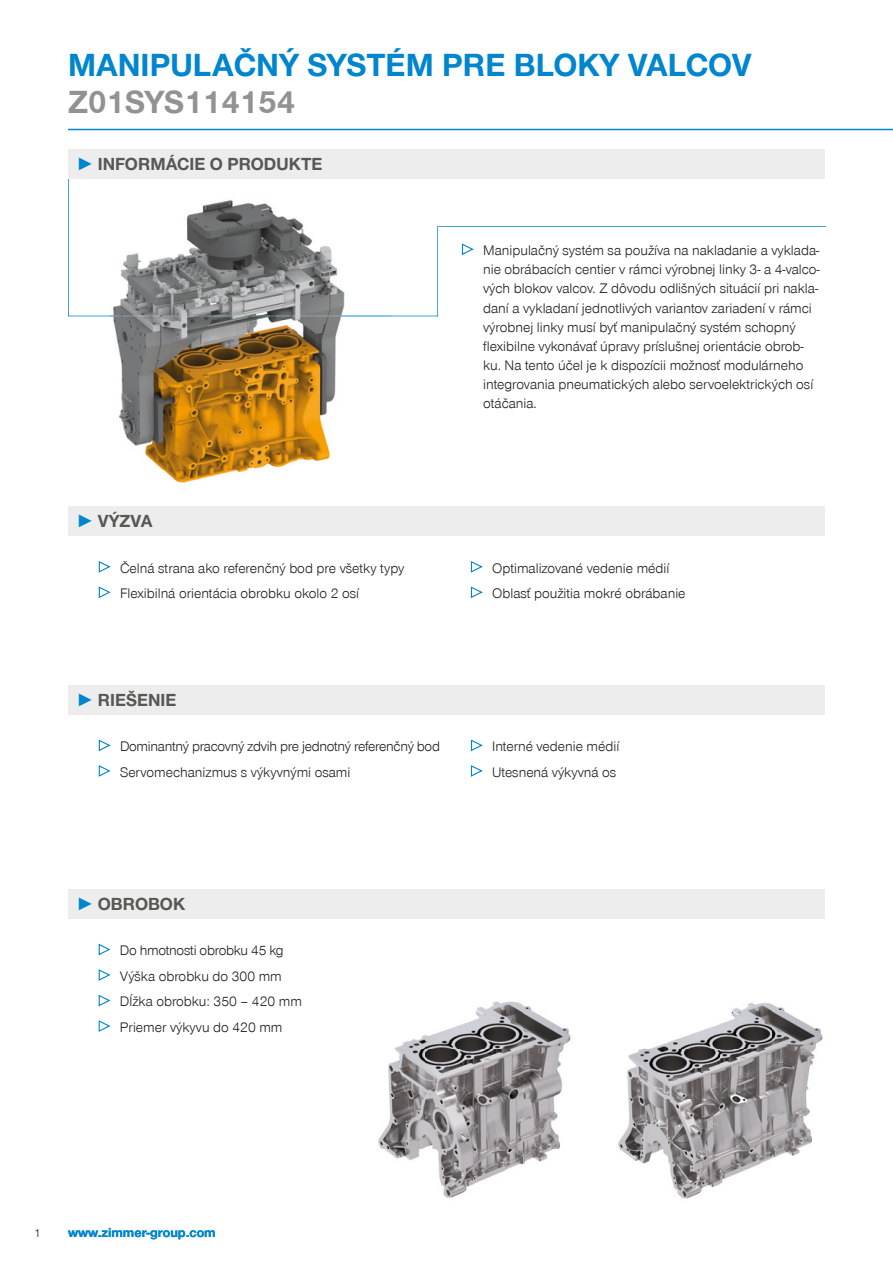
<style>
.page{position:relative;width:893px;height:1263px;background:#fff}
.page>*{position:absolute;margin:0;border:0;box-sizing:border-box;transform-origin:0 0}
.t1{font:700 33px "Zimmer Group Sans Global";color:#0086ce}
.t2{font:700 33px "Zimmer Group Sans Global";color:#939292}
.t3{font:700 18px "Zimmer Group Sans Global";color:#575756}
.t4{font:300 14.25px/19.2px "Zimmer Group Sans Global";color:#1d1d1b}
.t5{font:300 14.25px/25.5px "Zimmer Group Sans Global";letter-spacing:-.02em;color:#1d1d1b}
.t6{font:700 13.5px "Zimmer Group Sans Global";color:#0086ce}
.t7{font:300 12px "Zimmer Group Sans Global";color:#1d1d1b}
.s1{font-family:"Zimmer Group Sans";color:#0086ce}
</style>
<div class="page">
<svg style="left:68px;top:179px;width:758px;height:137px"></svg>
<hr style="left:68px;top:129px;width:825px;height:1px;background:#0086ce">
<img style="left:109px;top:179px;width:282px;height:304px">
<img style="left:109px;top:316px;width:282px;height:1px">
<img style="left:378px;top:1001px;width:193px;height:197px">
<img style="left:618px;top:1002px;width:205px;height:197px">
<svg style="left:461px;top:243px;width:14px;height:13px"></svg>
<svg style="left:98px;top:561px;width:13px;height:12px"></svg>
<svg style="left:98px;top:586px;width:13px;height:12px"></svg>
<svg style="left:470px;top:561px;width:13px;height:12px"></svg>
<svg style="left:470px;top:586px;width:13px;height:12px"></svg>
<svg style="left:98px;top:739px;width:13px;height:13px"></svg>
<svg style="left:98px;top:765px;width:13px;height:12px"></svg>
<svg style="left:470px;top:739px;width:13px;height:13px"></svg>
<svg style="left:470px;top:765px;width:13px;height:12px"></svg>
<div style="left:68px;top:506px;width:757px;height:30px;background:#ededed"></div>
<div style="left:68px;top:685px;width:757px;height:29px;background:#ededed"></div>
<div style="left:68px;top:889px;width:757px;height:29px;background:#ededed"></div>
<svg style="left:98px;top:943px;width:13px;height:13px"></svg>
<svg style="left:98px;top:969px;width:13px;height:12px"></svg>
<svg style="left:98px;top:994px;width:13px;height:13px"></svg>
<svg style="left:98px;top:1020px;width:13px;height:12px"></svg>
<div style="left:68px;top:149px;width:757px;height:30px;background:#ededed"></div>
<h1 class="t1" style="left:68px;top:45px;width:685px">MANIPULAČNÝ SYSTÉM PRE BLOKY VALCOV</h1>
<h1 class="t2" style="left:68px;top:82px;width:229px">Z01SYS114154</h1>
<p class="t3" style="left:77px;top:153px;width:247px"><span class="s1">►</span> INFORMÁCIE O PRODUKTE</p>
<p class="t3" style="left:77px;top:510px;width:77px"><span class="s1">►</span> VÝZVA</p>
<p class="t4" style="left:483px;top:241px;width:338px">Manipulačný systém sa používa na nakladanie a vyklada&shy;nie obrábacích centier v rámci výrobnej linky 3- a 4-valco&shy;vých blokov valcov. Z dôvodu odlišných situácií pri nakla&shy;daní a vykladaní jednotlivých variantov zariadení v rámci výrobnej linky musí byť manipulačný systém schopný flexibilne vykonávať úpravy príslušnej orientácie obrob&shy;ku. Na tento účel je k dispozícii možnosť modulárneho integrovania pneumatických alebo servoelektrických osí otáčania.</p>
<p class="t4" style="left:120px;top:555px;width:286px;line-height:25.5px">Čelná strana ako referenčný bod pre všetky typy<br>Flexibilná orientácia obrobku okolo 2 osí</p>
<p class="t4" style="left:492px;top:555px;width:195px;line-height:25.5px">Optimalizované vedenie médií<br>Oblasť použitia mokré obrábanie</p>
<p class="t3" style="left:77px;top:689px;width:102px"><span class="s1">►</span> RIEŠENIE</p>
<p class="t5" style="left:120px;top:734px;width:321px">Dominantný pracovný zdvih pre jednotný referenčný bod<br>Servomechanizmus s výkyvnými osami</p>
<p class="t4" style="left:492px;top:734px;width:129px;line-height:25.5px">Interné vedenie médií<br>Utesnená výkyvná os</p>
<p class="t3" style="left:77px;top:893px;width:110px"><span class="s1">►</span> OBROBOK</p>
<p class="t4" style="left:120px;top:938px;width:184px;line-height:25.5px">Do hmotnosti obrobku 45 kg<br>Výška obrobku do 300 mm<br>Dĺžka obrobku: 350 – 420 mm<br>Priemer výkyvu do 420 mm</p>
<p class="t7" style="left:34px;top:1226px;width:8px">1</p>
<p class="t6" style="left:68px;top:1224px;width:149px">www.zimmer-group.com</p>
</div>
